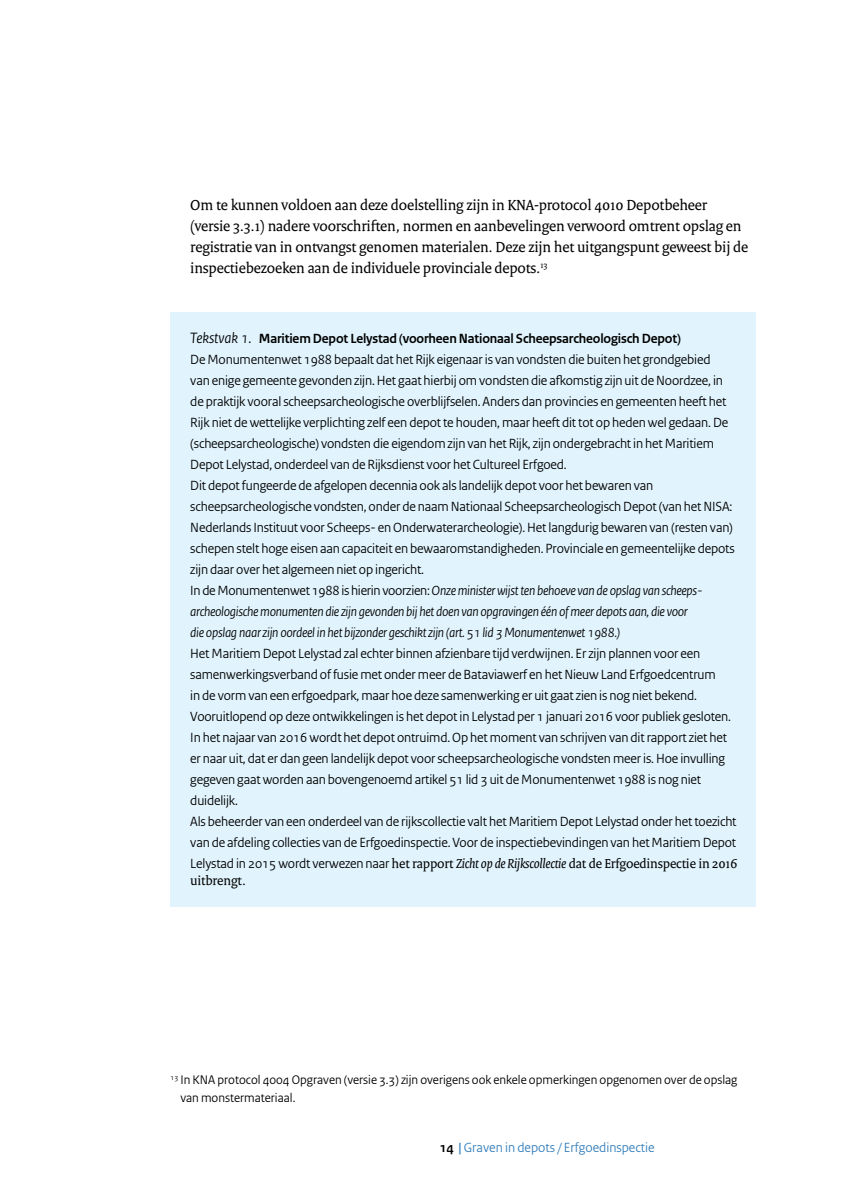
<style>
.page{position:relative;width:844px;height:1191px;background:#fff}
.page>*{position:absolute;margin:0;border:0;box-sizing:border-box;transform-origin:0 0}
.t1{font:15.75px/21px "Rijksoverheid Serif";letter-spacing:-.01em;color:#000}
.t2{font:14px/21px "Rijksoverheid Sans";letter-spacing:-.01em;color:#000}
.t3{font:14px/16.8px "Rijksoverheid Serif";letter-spacing:-.01em;color:#000}
.t4{font:14px "Rijksoverheid Sans";color:#3780bc}
.t5{font:13.12px/17.5px "Rijksoverheid Sans";color:#000}
.s1{font-style:italic;font-size:15.75px}
.s2{font-weight:700}
.s3{font-style:italic}
.s4{font-family:"Rijksoverheid Sans"}
.s5{font-weight:700;color:#000}
</style>
<div class="page">
<div style="left:170px;top:312px;width:586px;height:594px;background:#e1f4fd"></div>
<p class="t1" style="left:190px;top:194px;width:559px">Om te kunnen voldoen aan deze doelstelling zijn in KNA-protocol 4010 Depotbeheer (versie 3.3.1) nadere voorschriften, normen en aanbevelingen verwoord omtrent opslag en registratie van in ontvangst genomen materialen. Deze zijn het uitgangspunt geweest bij de inspectiebezoeken aan de individuele provinciale depots.<sup>13</sup></p>
<p class="t2" style="left:190px;top:328px;width:545px"><span class="s1">Tekstvak 1.</span> <span class="s2">Maritiem Depot Lelystad (voorheen Nationaal Scheepsarcheologisch Depot)<br></span>De Monumentenwet 1988 bepaalt dat het Rijk eigenaar is van vondsten die buiten het grondgebied<br>van enige gemeente gevonden zijn. Het gaat hierbij om vondsten die afkomstig zijn uit de Noordzee, in de praktijk vooral scheepsarcheologische overblijfselen. Anders dan provincies en gemeenten heeft het Rijk niet de wettelijke verplichting zelf een depot te houden, maar heeft dit tot op heden wel gedaan. De (scheepsarcheologische) vondsten die eigendom zijn van het Rijk, zijn ondergebracht in het Maritiem Depot Lelystad, onderdeel van de Rijksdienst voor het Cultureel Erfgoed.<br>Dit depot fungeerde de afgelopen decennia ook als landelijk depot voor het bewaren van scheepsarcheologische vondsten, onder de naam Nationaal Scheepsarcheologisch Depot (van het NISA:<br>Nederlands Instituut voor Scheeps- en Onderwaterarcheologie). Het langdurig bewaren van (resten van) schepen stelt hoge eisen aan capaciteit en bewaaromstandigheden. Provinciale en gemeentelijke depots zijn daar over het algemeen niet op ingericht.<br>In de Monumentenwet 1988 is hierin voorzien: <span class="s3">Onze minister wijst ten behoeve van de opslag van scheeps&shy;archeologische monumenten die zijn gevonden bij het doen van opgravingen één of meer depots aan, die voor<br>die opslag naar zijn oordeel in het bijzonder geschikt zijn (art. 51 lid 3 Monumentenwet 1988.)</span></p>
<p class="t2" style="left:190px;top:643px;width:547px">Het Maritiem Depot Lelystad zal echter binnen afzienbare tijd verdwijnen. Er zijn plannen voor een samenwerkingsverband of fusie met onder meer de Bataviawerf en het Nieuw Land Erfgoedcentrum<br>in de vorm van een erfgoedpark, maar hoe deze samenwerking er uit gaat zien is nog niet bekend.<br>Vooruitlopend op deze ontwikkelingen is het depot in Lelystad per 1 januari 2016 voor publiek gesloten.<br>In het najaar van 2016 wordt het depot ontruimd. Op het moment van schrijven van dit rapport ziet het er naar uit, dat er dan geen landelijk depot voor scheepsarcheologische vondsten meer is. Hoe invulling gegeven gaat worden aan bovengenoemd artikel 51 lid 3 uit de Monumentenwet 1988 is nog niet duidelijk.<br>Als beheerder van een onderdeel van de rijkscollectie valt het Maritiem Depot Lelystad onder het toezicht van de afdeling collecties van de Erfgoedinspectie. Voor de inspectiebevindingen van het Maritiem Depot</p>
<p class="t3" style="left:190px;top:855px;width:548px"><span class="s4">Lelystad in 2015 wordt verwezen naar</span> het rapport <span class="s3">Zicht op de Rijkscollectie</span> dat de Erfgoedinspectie in 2016 uitbrengt.</p>
<p class="t5" style="left:180px;top:1071px;width:558px;text-indent:-10px"><sup>13</sup> In KNA protocol 4004 Opgraven (versie 3.3) zijn overigens ook enkele opmerkingen opgenomen over de opslag van monstermateriaal.</p>
<p class="t4" style="left:439px;top:1139px;width:217px"><span class="s5">14</span> <span class="s2">|</span> Graven in depots / Erfgoedinspectie</p>
</div>
